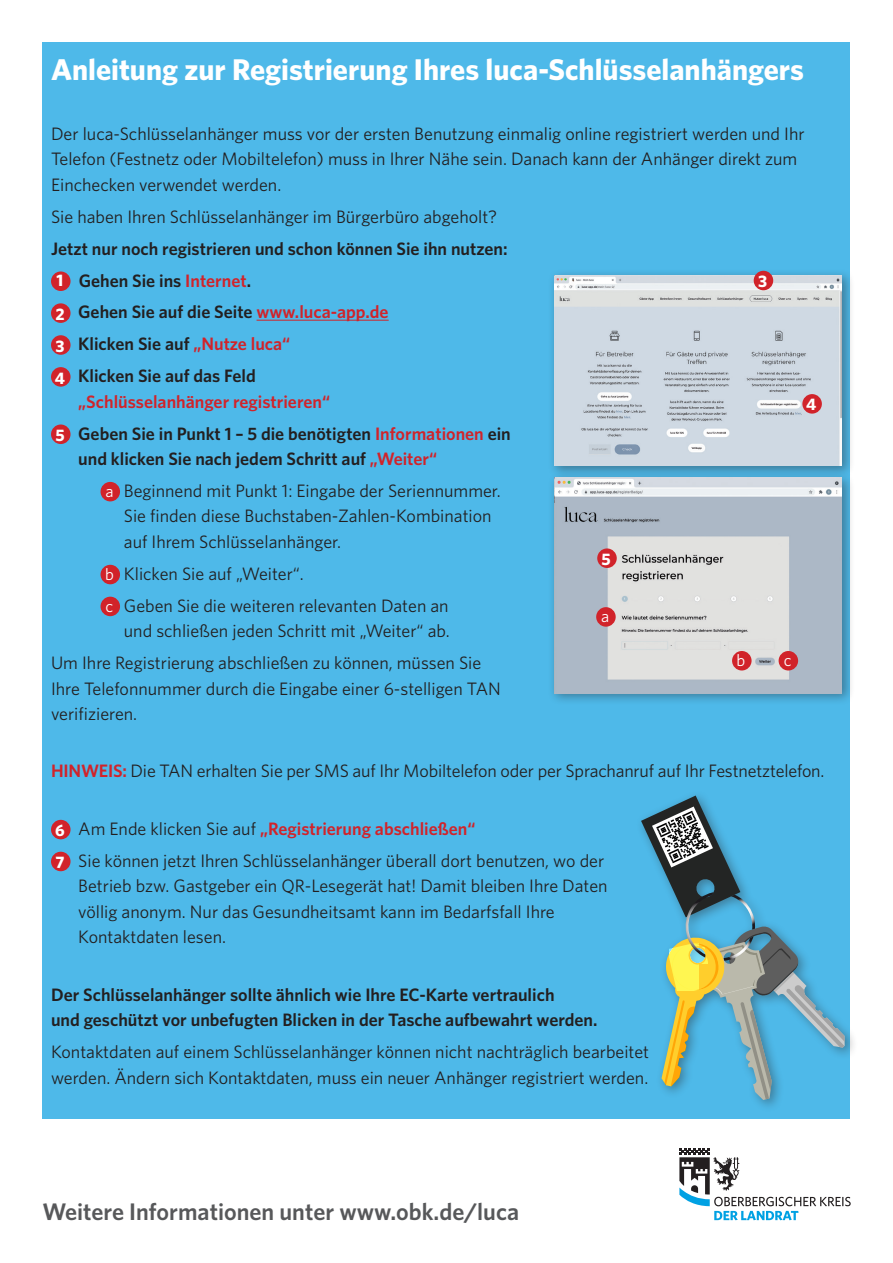
<style>
.page{position:relative;width:893px;height:1263px;background:#fff}
.page>*{position:absolute;margin:0;border:0;box-sizing:border-box;transform-origin:0 0}
.t1{font:700 30px "Whitney";color:#fff}
.t2{font:600 24px "Whitney";color:#57585a}
.t3{font:18px/25.5px "Whitney";color:#231f20}
.t4{font:600 18px/25.5px "Whitney";color:#231f20}
.t5{font:600 18px/25.5px "Whitney";color:#d1232a}
.t6{font:700 16.65px "Whitney";color:#fff}
.t7{font:16.65px "Whitney";color:#fff}
.s1{color:#d1232a}
.s2{color:#231f20}
.s3{font-weight:600;color:#d1232a}
.s4{font-weight:400;color:#231f20}
</style>
<div class="page">
<div style="left:43px;top:43px;width:807px;height:1076px;background:#4eb9e9"></div>
<svg style="left:679px;top:1148px;width:172px;height:72px"></svg>
<hr style="left:257px;top:320px;width:132px;height:1px;background:#d1232a">
<div style="left:51px;top:271px;width:20px;height:20px;background:#d1232a;border-radius:50%"></div>
<div style="left:51px;top:303px;width:20px;height:20px;background:#d1232a;border-radius:50%"></div>
<div style="left:51px;top:335px;width:20px;height:20px;background:#d1232a;border-radius:50%"></div>
<div style="left:51px;top:367px;width:20px;height:20px;background:#d1232a;border-radius:50%"></div>
<div style="left:51px;top:424px;width:20px;height:20px;background:#d1232a;border-radius:50%"></div>
<div style="left:101px;top:482px;width:19px;height:19px;background:#d1232a;border-radius:50%"></div>
<div style="left:101px;top:565px;width:19px;height:19px;background:#d1232a;border-radius:50%"></div>
<div style="left:101px;top:597px;width:19px;height:19px;background:#d1232a;border-radius:50%"></div>
<div style="left:51px;top:820px;width:20px;height:19px;background:#d1232a;border-radius:50%"></div>
<div style="left:51px;top:852px;width:20px;height:19px;background:#d1232a;border-radius:50%"></div>
<div style="left:548px;top:269px;width:307px;height:210px;background:#231f20;opacity:.4"></div>
<img style="left:554px;top:275px;width:288px;height:191px">
<div style="left:548px;top:471px;width:307px;height:235px;background:#231f20;opacity:.4"></div>
<img style="left:554px;top:477px;width:288px;height:216px">
<div style="left:754px;top:271px;width:19px;height:19px;background:#d1232a;border-radius:50%"></div>
<div style="left:802px;top:394px;width:20px;height:20px;background:#d1232a;border-radius:50%"></div>
<div style="left:597px;top:548px;width:20px;height:20px;background:#d1232a;border-radius:50%"></div>
<div style="left:596px;top:607px;width:20px;height:20px;background:#d1232a;border-radius:50%"></div>
<div style="left:779px;top:651px;width:19px;height:19px;background:#d1232a;border-radius:50%"></div>
<div style="left:732px;top:651px;width:20px;height:19px;background:#d1232a;border-radius:50%"></div>
<div style="left:635px;top:790px;width:223px;height:323px;background:#231f20;opacity:.4"></div>
<svg style="left:641px;top:795px;width:204px;height:305px"></svg>
<p class="t1" style="left:51px;top:50px;width:754px">Anleitung zur Registrierung Ihres luca-Schlüsselanhängers</p>
<p class="t3" style="left:51px;top:120px;width:755px">Der luca-Schlüsselanhänger muss vor der ersten Benutzung einmalig online registriert werden und Ihr<br>Telefon (Festnetz oder Mobiltelefon) muss in Ihrer Nähe sein. Danach kann der Anhänger direkt zum<br>Einchecken verwendet werden.</p>
<p class="t3" style="left:51px;top:203px;width:448px">Sie haben Ihren Schlüsselanhänger im Bürgerbüro abgeholt?</p>
<p class="t4" style="left:51px;top:235px;width:458px">Jetzt nur noch registrieren und schon können Sie ihn nutzen:</p>
<p class="t6" style="left:57px;top:269px;width:8px">1</p>
<p class="t4" style="left:79px;top:267px;width:174px">Gehen Sie ins <span class="s1">Internet</span>.</p>
<p class="t6" style="left:55px;top:303px;width:11px">2</p>
<p class="t4" style="left:78px;top:299px;width:312px">Gehen Sie auf die Seite <span class="s1">www.luca-app.de</span></p>
<p class="t6" style="left:55px;top:335px;width:11px">3</p>
<p class="t4" style="left:78px;top:331px;width:214px">Klicken Sie auf <span class="s1">„Nutze luca“</span></p>
<p class="t6" style="left:55px;top:367px;width:12px">4</p>
<p class="t5" style="left:78px;top:363px;width:253px"><span class="s2">Klicken Sie auf das Feld </span>„Schlüsselanhänger registrieren“</p>
<p class="t6" style="left:55px;top:424px;width:11px">5</p>
<p class="t4" style="left:78px;top:420px;width:434px">Geben Sie in Punkt 1 – 5 die benötigten <span class="s1">Informationen</span> ein und klicken Sie nach jedem Schritt auf <span class="s1">„Weiter“</span></p>
<p class="t7" style="left:105px;top:480px;width:10px">a</p>
<p class="t3" style="left:124px;top:477px;width:378px">Beginnend mit Punkt 1: Eingabe der Seriennummer.<br>Sie finden diese Buchstaben-Zahlen-Kombination auf Ihrem Schlüsselanhänger.</p>
<p class="t7" style="left:105px;top:563px;width:10px">b</p>
<p class="t3" style="left:124px;top:560px;width:181px">Klicken Sie auf „Weiter“.</p>
<p class="t7" style="left:106px;top:595px;width:9px">c</p>
<p class="t3" style="left:124px;top:592px;width:327px">Geben Sie die weiteren relevanten Daten an und schließen jeden Schritt mit „Weiter“ ab.</p>
<p class="t3" style="left:51px;top:650px;width:451px">Um Ihre Registrierung abschließen zu können, müssen Sie<br>Ihre Telefonnummer durch die Eingabe einer 6-stelligen TAN verifizieren.</p>
<p class="t6" style="left:758px;top:270px;width:11px">3</p>
<p class="t6" style="left:806px;top:393px;width:12px">4</p>
<p class="t6" style="left:602px;top:548px;width:11px">5</p>
<p class="t7" style="left:601px;top:605px;width:10px">a</p>
<p class="t7" style="left:737px;top:649px;width:10px">b</p>
<p class="t7" style="left:784px;top:649px;width:9px">c</p>
<p class="t3" style="left:51px;top:758px;width:775px"><span class="s3">HINWEIS:</span> Die TAN erhalten Sie per SMS auf Ihr Mobiltelefon oder per Sprachanruf auf Ihr Festnetztelefon.</p>
<p class="t6" style="left:55px;top:819px;width:11px">6</p>
<p class="t5" style="left:78px;top:815px;width:399px"><span class="s4">Am Ende klicken Sie auf</span> „Registrierung abschließen“</p>
<p class="t6" style="left:56px;top:851px;width:11px">7</p>
<p class="t3" style="left:78px;top:847px;width:531px">Sie können jetzt Ihren Schlüsselanhänger überall dort benutzen, wo der Betrieb bzw. Gastgeber ein QR-Lesegerät hat! Damit bleiben Ihre Daten völlig anonym. Nur das Gesundheitsamt kann im Bedarfsfall Ihre Kontaktdaten lesen.</p>
<p class="t4" style="left:51px;top:981px;width:548px">Der Schlüsselanhänger sollte ähnlich wie Ihre EC-Karte vertraulich<br>und geschützt vor unbefugten Blicken in der Tasche aufbewahrt werden.</p>
<p class="t3" style="left:51px;top:1038px;width:600px">Kontaktdaten auf einem Schlüsselanhänger können nicht nachträglich bearbeitet werden. Ändern sich Kontaktdaten, muss ein neuer Anhänger registriert werden.</p>
<p class="t2" style="left:43px;top:1196px;width:478px">Weitere Informationen unter www.obk.de/luca</p>
</div>
